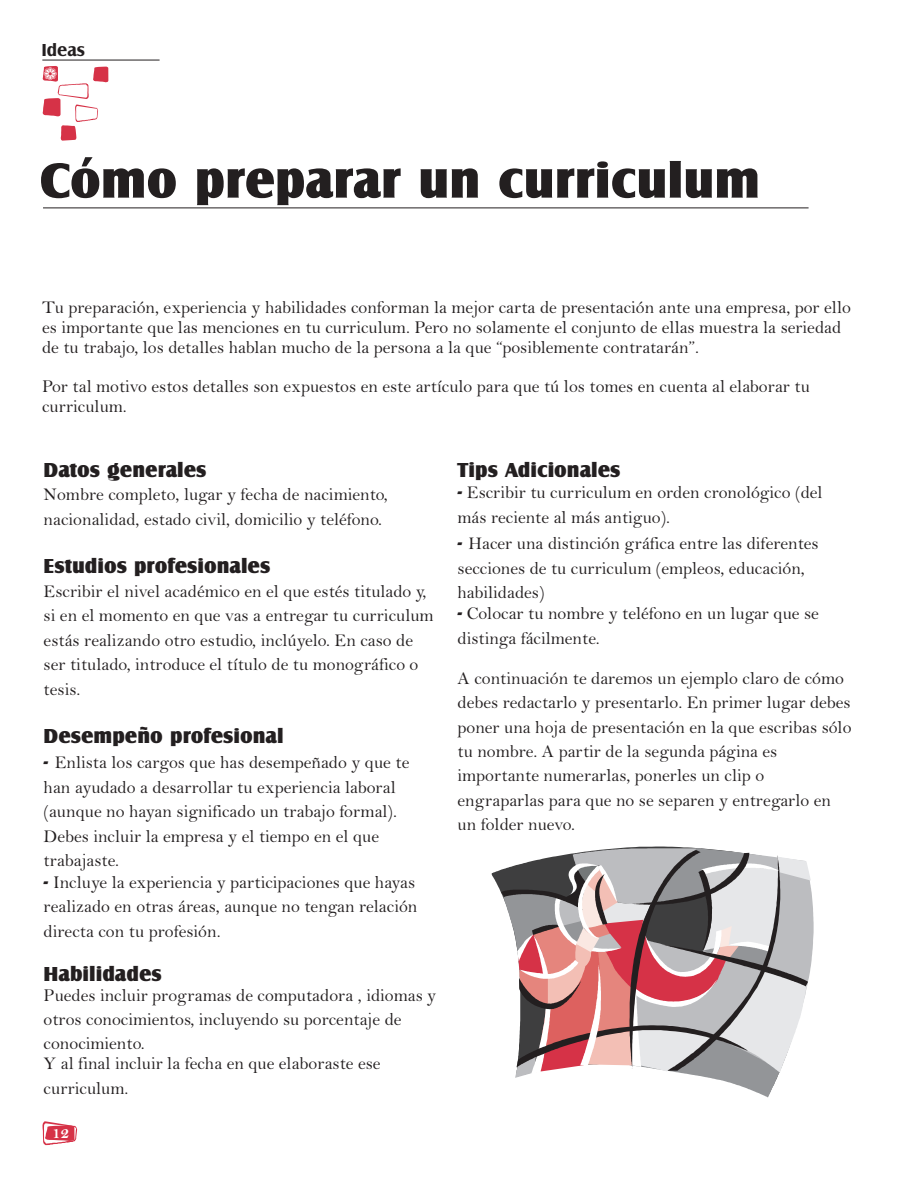
<style>
.page{position:relative;width:918px;height:1188px;background:#fff}
.page>*{position:absolute;margin:0;border:0;box-sizing:border-box;transform-origin:0 0}
.t1{font:51px "Castle T Ult";color:#231f20}
.t2{font:21px "Castle T Ult";color:#231f20}
.t3{font:18px/24.5px "Bell";color:#231f20}
.t4{font:18px "Castle T";color:#231f20}
.t5{font:700 16.8px "Bell";color:#fff}
.s1{font-family:"Castle T Ult"}
</style>
<div class="page">
<hr style="left:42px;top:60px;width:118px;height:1px;background:#231f20">
<svg style="left:43px;top:1121px;width:34px;height:24px"></svg>
<hr style="left:43px;top:208px;width:766px;height:1px;background:#231f20">
<svg style="left:501px;top:848px;width:310px;height:249px"></svg>
<svg style="left:42px;top:66px;width:66px;height:75px"></svg>
<p class="t4" style="left:41px;top:41px;width:45px">Ideas</p>
<h1 class="t1" style="left:40px;top:155px;width:722px">Cómo preparar un curriculum</h1>
<p class="t3" style="left:42px;top:299px;width:810px;line-height:20px">Tu preparación, experiencia y habilidades conforman la mejor carta de presentación ante una empresa, por ello es importante que las menciones en tu curriculum. Pero no solamente el conjunto de ellas muestra la seriedad de tu trabajo, los detalles hablan mucho de la persona a la que “posiblemente contratarán”.</p>
<p class="t3" style="left:42px;top:379px;width:769px;line-height:20px">Por tal motivo estos detalles son expuestos en este artículo para que tú los tomes en cuenta al elaborar tu curriculum.</p>
<p class="t2" style="left:44px;top:459px;width:164px">Datos generales</p>
<p class="t3" style="left:44px;top:485px;width:346px">Nombre completo, lugar y fecha de nacimiento, nacionalidad, estado civil, domicilio y teléfono.</p>
<p class="t2" style="left:44px;top:555px;width:228px">Estudios profesionales</p>
<p class="t3" style="left:44px;top:581px;width:392px">Escribir el nivel académico en el que estés titulado y, si en el momento en que vas a entregar tu curriculum estás realizando otro estudio, inclúyelo. En caso de ser titulado, introduce el título de tu monográfico o tesis.</p>
<p class="t2" style="left:44px;top:725px;width:241px">Desempeño profesional</p>
<p class="t3" style="left:44px;top:752px;width:367px"><span class="s1">-</span> Enlista los cargos que has desempeñado y que te han ayudado a desarrollar tu experiencia laboral (aunque no hayan significado un trabajo formal).<br>Debes incluir la empresa y el tiempo en el que trabajaste.</p>
<p class="t3" style="left:44px;top:872px;width:375px;text-align:justify"><span class="s1">-</span> Incluye la experiencia y participaciones que hayas realizado en otras áreas, aunque no tengan relación directa con tu profesión.</p>
<p class="t2" style="left:44px;top:964px;width:119px">Habilidades</p>
<p class="t3" style="left:44px;top:985px;width:394px">Puedes incluir programas de computadora , idiomas y otros conocimientos, incluyendo su porcentaje de conocimiento.</p>
<p class="t3" style="left:44px;top:1053px;width:338px">Y al final incluir la fecha en que elaboraste ese curriculum.</p>
<p class="t5" style="left:52px;top:1127px;width:19px">12</p>
<p class="t2" style="left:458px;top:460px;width:164px">Tips Adicionales</p>
<p class="t3" style="left:458px;top:482px;width:367px"><span class="s1">-</span> Escribir tu curriculum en orden cronológico (del más reciente al más antiguo).</p>
<p class="t3" style="left:458px;top:533px;width:363px"><span class="s1">-</span> Hacer una distinción gráfica entre las diferentes secciones de tu curriculum (empleos, educación, habilidades)</p>
<p class="t3" style="left:458px;top:604px;width:363px"><span class="s1">-</span> Colocar tu nombre y teléfono en un lugar que se distinga fácilmente.</p>
<p class="t3" style="left:458px;top:668px;width:395px">A continuación te daremos un ejemplo claro de cómo debes redactarlo y presentarlo. En primer lugar debes poner una hoja de presentación en la que escribas sólo tu nombre. A partir de la segunda página es importante numerarlas, ponerles un clip o engraparlas para que no se separen y entregarlo en un folder nuevo.</p>
</div>
